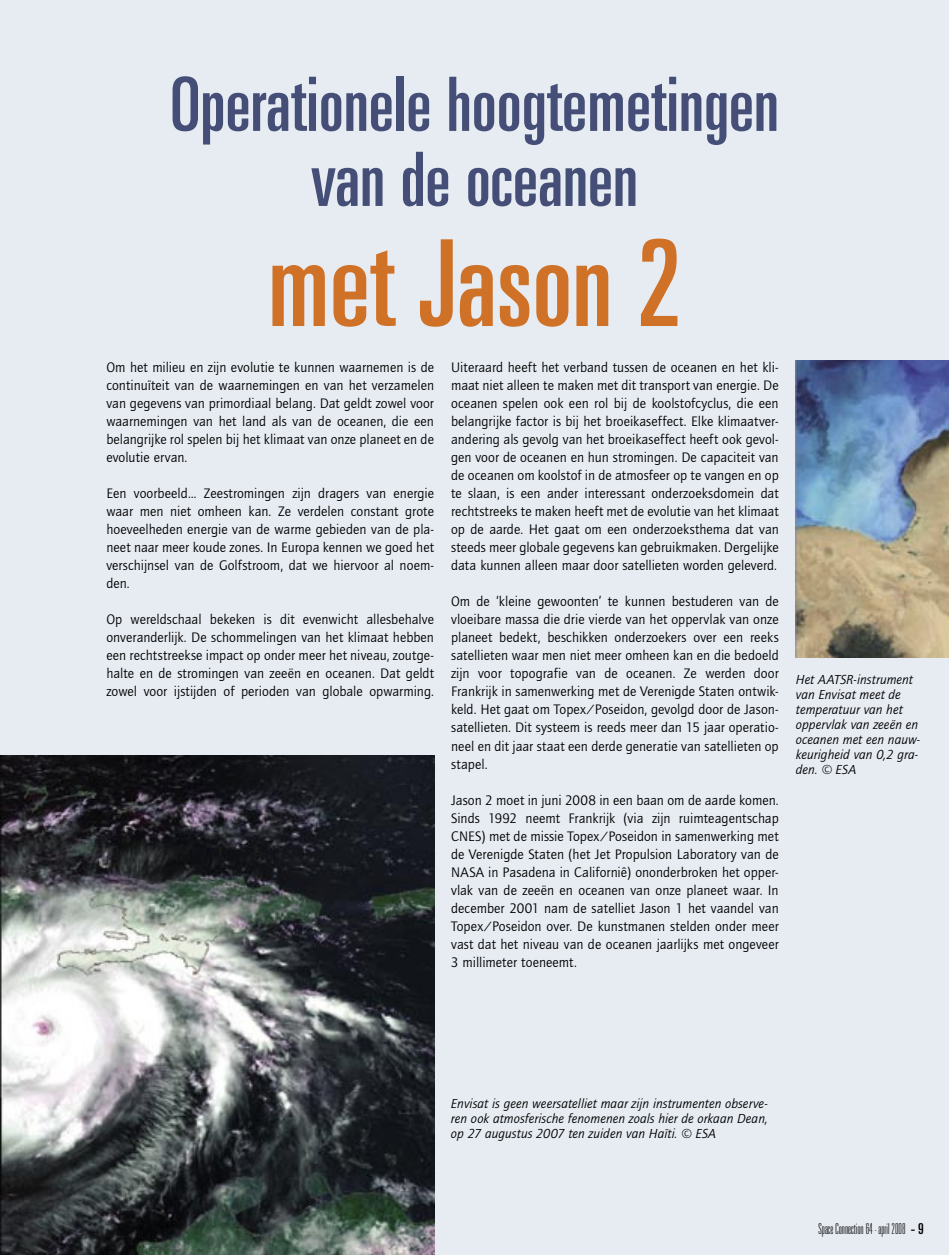
<style>
.page{position:relative;width:949px;height:1255px;background:#fff}
.page>*{position:absolute;margin:0;border:0;box-sizing:border-box;transform-origin:0 0}
.Titel{font:ultra-condensed 120px "Univers LT Std";color:#cf7127}
.Titel-2{font:ultra-condensed 75px "Univers LT Std";color:#444e76}
.Normaal{font:100 ultra-condensed 15px "Univers LT Std";color:#000;scale:1.05 1}
.Brood{font:14.25px/18px "Quay Sans";color:#000;text-align:justify}
.Bijschrift{font:italic 13.5px/15px "Quay Sans";letter-spacing:.005em;color:#000}
.s1{font-weight:400}
</style>
<div class="page">
<div style="left:0;top:0;width:948px;height:1254px;background:#e7ecf3"></div>
<img style="left:795px;top:360px;width:153px;height:298px">
<img style="left:0;top:755px;width:434px;height:499px">
<p class="Titel-2" style="left:170px;top:62px;width:610px">Operationele hoogtemetingen</p>
<p class="Titel-2" style="left:311px;top:137px;width:328px">van de oceanen</p>
<p class="Titel" style="left:267px;top:215px;width:415px">met Jason 2</p>
<p class="Brood" style="left:106px;top:359px;width:329px">Om het milieu en zijn evolutie te kunnen waarnemen is de continuïteit van de waarnemingen en van het verzamelen van gegevens van primordiaal belang. Dat geldt zowel voor waarnemingen van het land als van de oceanen, die een belangrijke rol spelen bij het klimaat van onze planeet en de evolutie ervan.</p>
<p class="Brood" style="left:106px;top:485px;width:329px">Een voorbeeld… Zeestromingen zijn dragers van energie waar men niet omheen kan. Ze verdelen constant grote hoeveelheden energie van de warme gebieden van de pla&shy;neet naar meer koude zones. In Europa kennen we goed het verschijnsel van de Golfstroom, dat we hiervoor al noem&shy;den.</p>
<p class="Brood" style="left:106px;top:611px;width:329px">Op wereldschaal bekeken is dit evenwicht allesbehalve onveranderlijk. De schommelingen van het klimaat hebben een rechtstreekse impact op onder meer het niveau, zoutge&shy;halte en de stromingen van zeeën en oceanen. Dat geldt zowel voor ijstijden of perioden van globale opwarming.</p>
<p class="Brood" style="left:451px;top:359px;width:329px">Uiteraard heeft het verband tussen de oceanen en het kli&shy;maat niet alleen te maken met dit transport van energie. De oceanen spelen ook een rol bij de koolstofcyclus, die een belangrijke factor is bij het broeikaseffect. Elke klimaatver&shy;andering als gevolg van het broeikaseffect heeft ook gevol&shy;gen voor de oceanen en hun stromingen. De capaciteit van de oceanen om koolstof in de atmosfeer op te vangen en op te slaan, is een ander interessant onderzoeksdomein dat rechtstreeks te maken heeft met de evolutie van het klimaat op de aarde. Het gaat om een onderzoeksthema dat van steeds meer globale gegevens kan gebruikmaken. Dergelijke data kunnen alleen maar door satellieten worden geleverd.</p>
<p class="Brood" style="left:451px;top:593px;width:329px">Om de ‘kleine gewoonten’ te kunnen bestuderen van de vloeibare massa die drie vierde van het oppervlak van onze planeet bedekt, beschikken onderzoekers over een reeks satellieten waar men niet meer omheen kan en die bedoeld zijn voor topografie van de oceanen. Ze werden door Frankrijk in samenwerking met de Verenigde Staten ontwik&shy;keld. Het gaat om Topex/Poseidon, gevolgd door de Jason&shy;satellieten. Dit systeem is reeds meer dan 15 jaar operatio&shy;neel en dit jaar staat een derde generatie van satellieten op stapel.</p>
<p class="Brood" style="left:451px;top:791px;width:329px">Jason 2 moet in juni 2008 in een baan om de aarde komen.<br>Sinds 1992 neemt Frankrijk (via zijn ruimteagentschap CNES) met de missie Topex/Poseidon in samenwerking met de Verenigde Staten (het Jet Propulsion Laboratory van de NASA in Pasadena in Californiê) ononderbroken het opper&shy;vlak van de zeeën en oceanen van onze planeet waar. In december 2001 nam de satelliet Jason 1 het vaandel van Topex/Poseidon over. De kunstmanen stelden onder meer vast dat het niveau van de oceanen jaarlijks met ongeveer 3 millimeter toeneemt.</p>
<p class="Bijschrift" style="left:795px;top:672px;width:119px">Het AATSR-instrument van Envisat meet de</p>
<p class="Bijschrift" style="left:795px;top:702px;width:126px">temperatuur van het oppervlak van zeeën en oceanen met een nauw&shy;keurigheid van 0,2 gra&shy;den. © ESA</p>
<p class="Bijschrift" style="left:451px;top:1095px;width:318px;text-align:justify">Envisat is geen weersatelliet maar zijn instrumenten observe&shy;ren ook atmosferische fenomenen zoals hier de orkaan Dean, op 27 augustus 2007 ten zuiden van Haïti. © ESA</p>
<p class="Normaal" style="left:818px;top:1220px;width:102px">Space Connection 64 - april 2008 <span class="s1">- 9</span></p>
</div>
